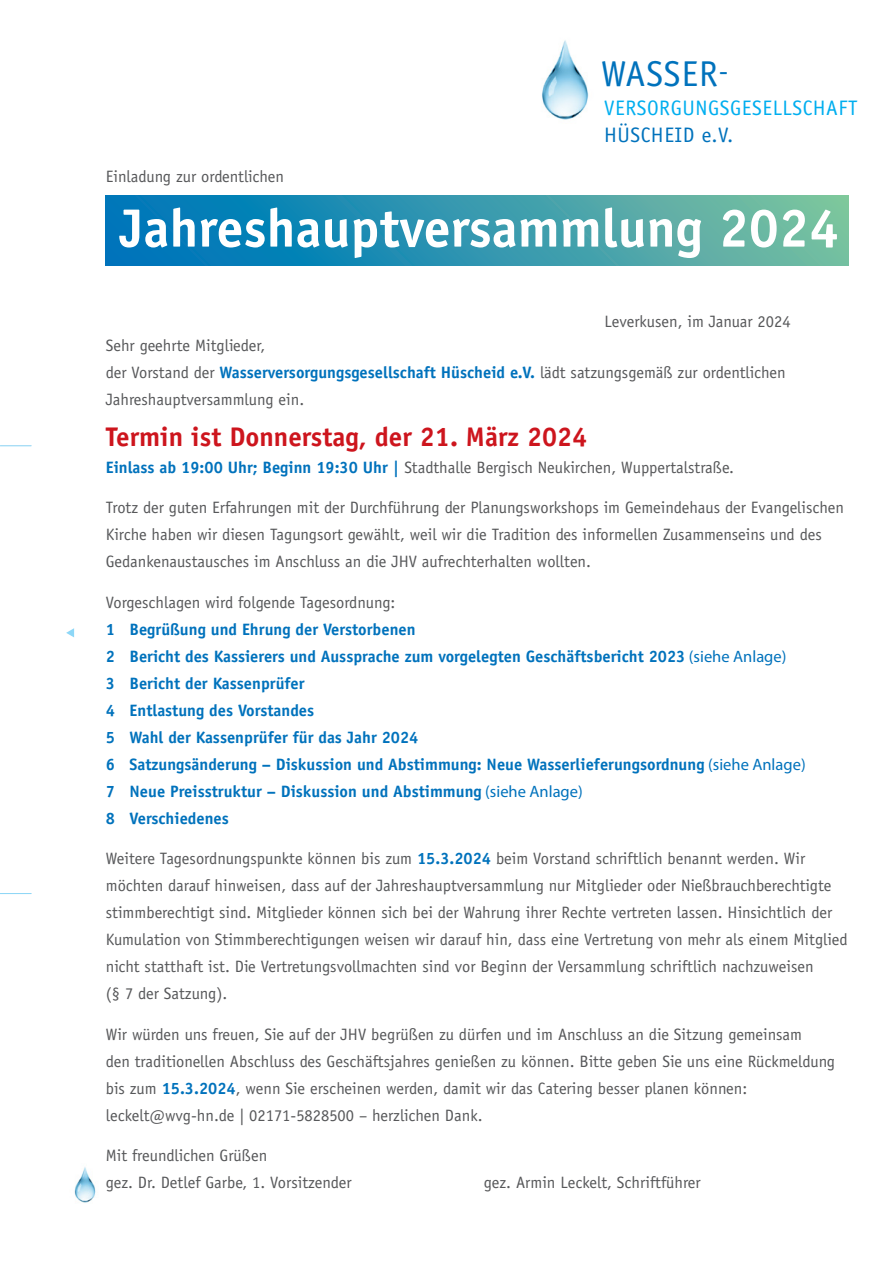
<style>
.page{position:relative;width:893px;height:1263px;background:#fff}
.page>*{position:absolute;margin:0;border:0;box-sizing:border-box;transform-origin:0 0}
.t1{font:700 54px "Officina Sans";color:#fff}
.t2{font:36px "Officina Sans";letter-spacing:.025em;color:#0072bc}
.t3{font:700 27px "Officina Sans";color:#cd151d}
.t4{font:21px "Officina Sans";letter-spacing:.025em;color:#00aeef}
.t5{font:21px "Officina Sans";letter-spacing:.025em;color:#0072bc}
.t6{font:16.5px/27px "Officina Sans";color:#57585a}
.t7{font:700 16.5px/27px "Officina Sans";color:#0072bc}
.s1{font-weight:700;color:#0072bc}
.s2{font-family:"Myriad Pro";font-weight:400}
</style>
<div class="page">
<svg style="left:106px;top:195px;width:742px;height:70px;background:#3598ae"></svg>
<svg style="left:66px;top:628px;width:8px;height:9px"></svg>
<hr style="left:0;top:445px;width:31px;height:1px;background:#8dd7f7">
<hr style="left:0;top:893px;width:31px;height:1px;background:#8dd7f7">
<img style="left:542px;top:40px;width:47px;height:80px">
<img style="left:74px;top:1167px;width:22px;height:36px">
<h2 class="t2" style="left:601px;top:53px;width:128px">WASSER<sup>-</sup></h2>
<p class="t4" style="left:604px;top:95px;width:255px">VERSORGUNGSGESELLSCHAFT</p>
<p class="t5" style="left:604px;top:122px;width:131px">HÜSCHEID e.V.</p>
<p class="t6" style="left:106px;top:163px;width:180px">Einladung zur ordentlichen</p>
<h1 class="t1" style="left:119px;top:195px;width:721px">Jahreshauptversammlung 2024</h1>
<p class="t6" style="left:604px;top:308px;width:188px">Leverkusen, im Januar 2024</p>
<p class="t6" style="left:106px;top:332px;width:681px">Sehr geehrte Mitglieder,<br>der Vorstand der <span class="s1">Wasserversorgungsgesellschaft Hüscheid e.V.</span> lädt satzungsgemäß zur ordentlichen<br>Jahreshauptversammlung ein.</p>
<h3 class="t3" style="left:106px;top:420px;width:483px">Termin ist Donnerstag, der 21. März 2024</h3>
<p class="t6" style="left:106px;top:454px;width:629px"><span class="s1">Einlass ab 19:00 Uhr; Beginn 19:30 Uhr |</span> Stadthalle Bergisch Neukirchen, Wuppertalstraße.</p>
<p class="t6" style="left:106px;top:494px;width:739px">Trotz der guten Erfahrungen mit der Durchführung der Planungsworkshops im Gemeindehaus der Evangelischen<br>Kirche haben wir diesen Tagungsort gewählt, weil wir die Tradition des informellen Zusammenseins und des<br>Gedankenaustausches im Anschluss an die JHV aufrechterhalten wollten.</p>
<p class="t6" style="left:106px;top:589px;width:291px">Vorgeschlagen wird folgende Tagesordnung:</p>
<p class="t7" style="left:106px;top:615px;width:701px">1 Begrüßung und Ehrung der Verstorbenen<br>2 Bericht des Kassierers und Aussprache zum vorgelegten Geschäftsbericht 2023 <span class="s2">(siehe Anlage)<br></span>3 Bericht der Kassenprüfer<br>4 Entlastung des Vorstandes<br>5 Wahl der Kassenprüfer für das Jahr 2024<br>6 Satzungsänderung – Diskussion und Abstimmung: Neue Wasserlieferungsordnung <span class="s2">(siehe Anlage)<br></span>7 Neue Preisstruktur – Diskussion und Abstimmung <span class="s2">(siehe Anlage)<br></span>8 Verschiedenes</p>
<p class="t6" style="left:106px;top:845px;width:743px">Weitere Tagesordnungspunkte können bis zum <span class="s1">15.3.2024</span> beim Vorstand schriftlich benannt werden. Wir möchten darauf hinweisen, dass auf der Jahreshauptversammlung nur Mitglieder oder Nießbrauchberechtigte stimmberechtigt sind. Mitglieder können sich bei der Wahrung ihrer Rechte vertreten lassen. Hinsichtlich der Kumulation von Stimmberechtigungen weisen wir darauf hin, dass eine Vertretung von mehr als einem Mitglied nicht statthaft ist. Die Vertretungsvollmachten sind vor Beginn der Versammlung schriftlich nachzuweisen<br>(§ 7 der Satzung).</p>
<p class="t6" style="left:106px;top:1021px;width:731px">Wir würden uns freuen, Sie auf der JHV begrüßen zu dürfen und im Anschluss an die Sitzung gemeinsam<br>den traditionellen Abschluss des Geschäftsjahres genießen zu können. Bitte geben Sie uns eine Rückmeldung bis zum <span class="s1">15.3.2024</span>, wenn Sie erscheinen werden, damit wir das Catering besser planen können: leckelt@wvg-hn.de | 02171-5828500 – herzlichen Dank.</p>
<p class="t6" style="left:106px;top:1142px;width:247px">Mit freundlichen Grüßen<br>gez. Dr. Detlef Garbe, 1. Vorsitzender</p>
<p class="t6" style="left:484px;top:1169px;width:218px">gez. Armin Leckelt, Schriftführer</p>
</div>
